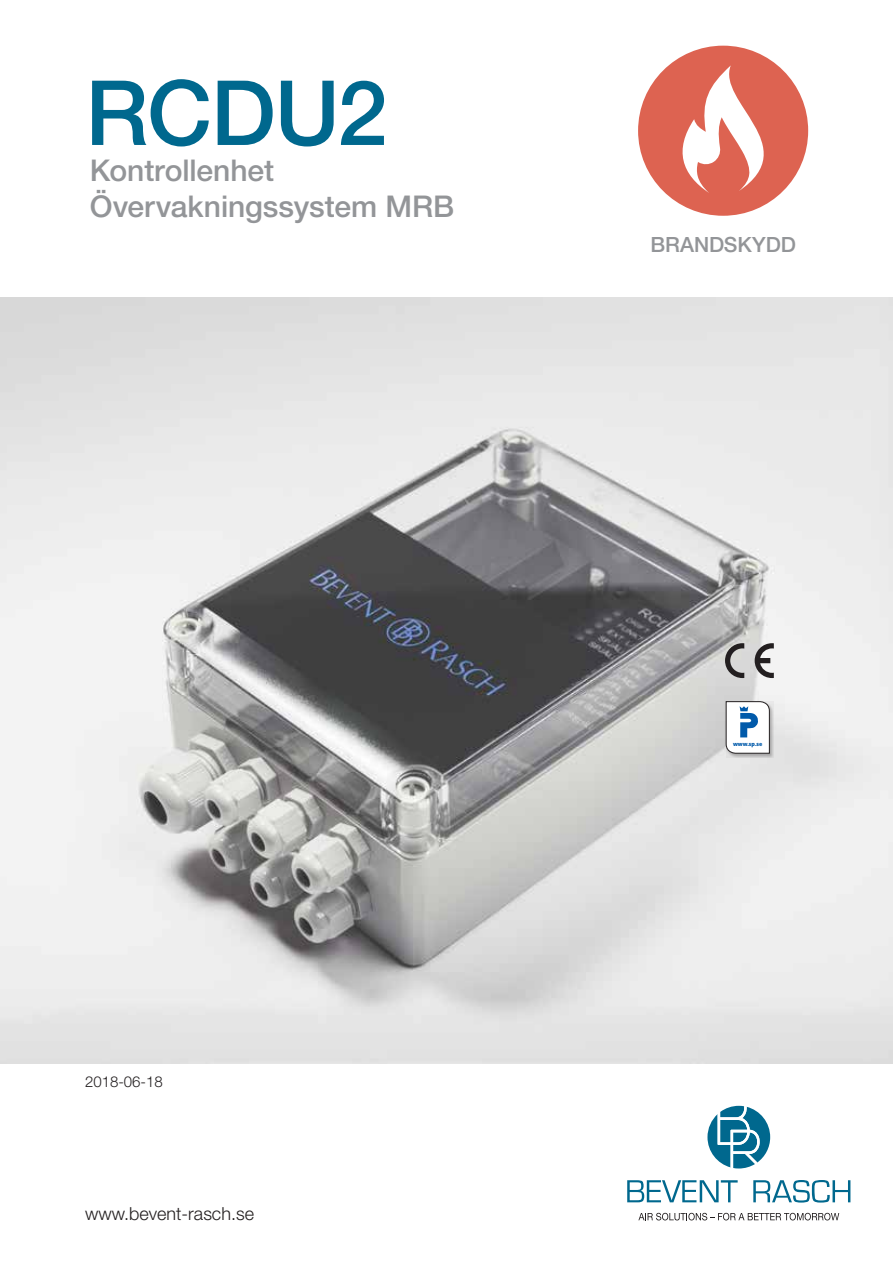
<style>
.page{position:relative;width:893px;height:1263px;background:#fff}
.page>*{position:absolute;margin:0;border:0;box-sizing:border-box;transform-origin:0 0}
.t1{font:500 90px "Helvetica Neue LT Std";letter-spacing:-.015em;color:#00688e}
.t2{font:500 30px/36px "Helvetica Neue LT Std";letter-spacing:-.005em;color:#939598}
.t3{font:500 21px "Helvetica Neue LT Std";letter-spacing:-.01em;color:#939598}
.t4{font:300 18px "Helvetica Neue LT Std";color:#231f20}
.t5{font:300 15px "Helvetica Neue LT Std";color:#231f20}
.t6{font:900 condensed 5.85px "Frutiger";color:#015aaa}
</style>
<div class="page">
<div style="left:638px;top:46px;width:170px;height:170px;background:#dd6351;border-radius:50%"></div>
<svg style="left:682px;top:65px;width:123px;height:128px"></svg>
<svg style="left:707px;top:1106px;width:63px;height:62px"></svg>
<svg style="left:627px;top:1180px;width:111px;height:22px"></svg>
<svg style="left:753px;top:1180px;width:97px;height:22px"></svg>
<svg style="left:638px;top:1213px;width:201px;height:7px"></svg>
<img style="left:0;top:298px;width:893px;height:765px">
<svg style="left:726px;top:701px;width:48px;height:57px"></svg>
<svg style="left:726px;top:701px;width:43px;height:52px"></svg>
<svg style="left:755px;top:643px;width:19px;height:35px"></svg>
<svg style="left:725px;top:643px;width:19px;height:35px"></svg>
<h1 class="t1" style="left:85px;top:59px;width:304px">RCDU2</h1>
<p class="t2" style="left:90px;top:152px;width:366px">Kontrollenhet<br>Övervakningssystem MRB</p>
<p class="t5" style="left:85px;top:1072px;width:79px">2018-06-18</p>
<p class="t4" style="left:85px;top:1203px;width:170px">www.bevent-rasch.se</p>
<p class="t3" style="left:650px;top:232px;width:147px">BRANDSKYDD</p>
<p class="t6" style="left:733px;top:740px;width:31px">www.sp.se</p>
</div>
